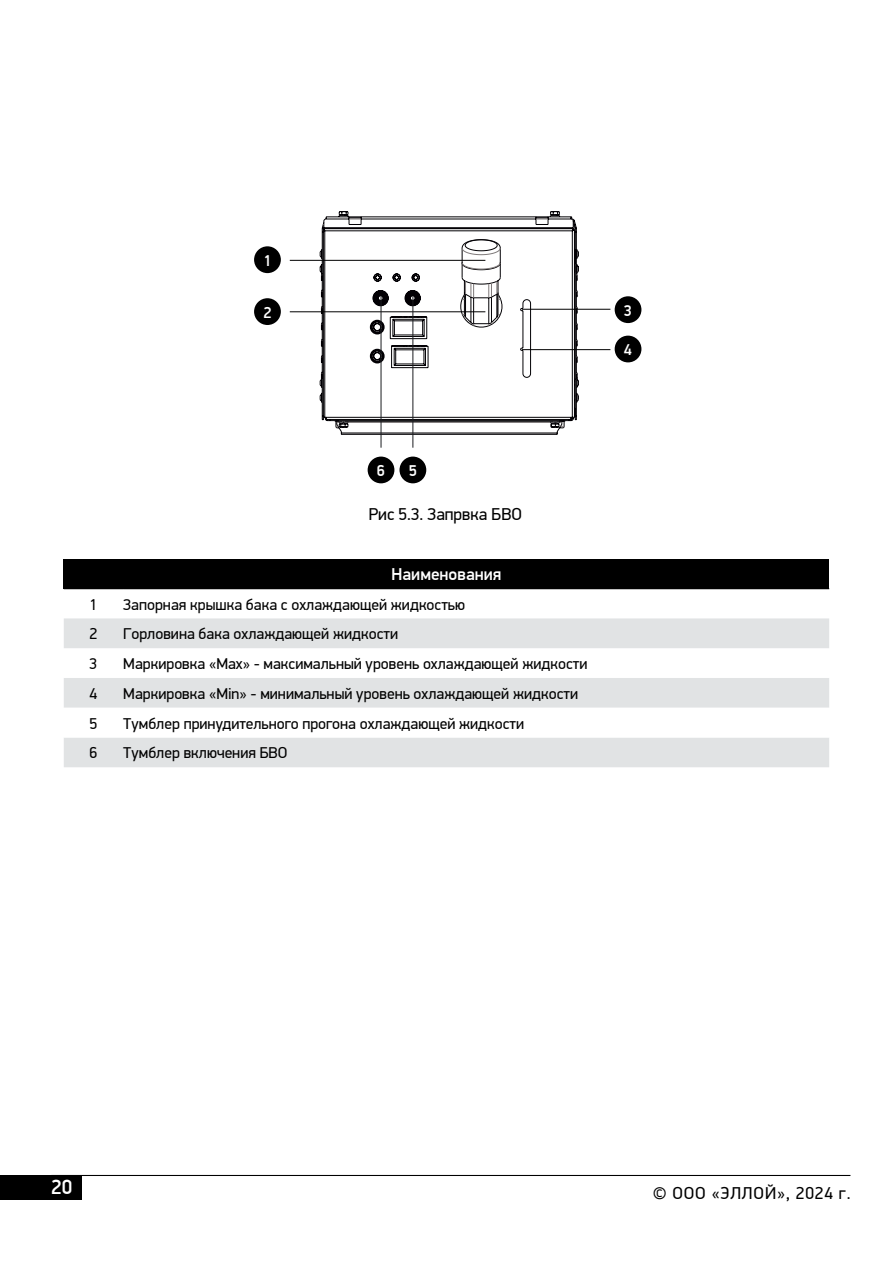
<style>
.page{position:relative;width:893px;height:1263px;background:#fff}
.page>*{position:absolute;margin:0;border:0;box-sizing:border-box;transform-origin:0 0}
.t1{font:500 20.4px "PF Din Display Pro";color:#fff}
.t2{font:17.25px "PF Din Display Pro";letter-spacing:.05em;color:#000}
.t3{font:17.25px "PF Din Display Pro";color:#000}
.t4{font:500 17.25px "PF Din Display Pro";color:#fff}
.t5{font:15.75px "PF Din Display Pro";color:#000}
.t6{font:500 15.75px "PF Din Display Pro";color:#fff}
</style>
<div class="page">
<div style="left:0;top:1175px;width:82px;height:24px;background:#000"></div>
<hr style="left:51px;top:1175px;width:799px;height:1px;background:#000">
<div style="left:64px;top:559px;width:765px;height:30px;background:#000"></div>
<div style="left:64px;top:618px;width:765px;height:30px;background:#e1e3e4"></div>
<div style="left:64px;top:678px;width:765px;height:89px;background:#e1e3e4"></div>
<svg style="left:64px;top:708px;width:765px;height:29px"></svg>
<svg style="left:320px;top:211px;width:259px;height:210px"></svg>
<svg style="left:323px;top:217px;width:254px;height:217px"></svg>
<svg style="left:345px;top:214px;width:16px;height:6px"></svg>
<svg style="left:536px;top:219px;width:12px;height:1px"></svg>
<svg style="left:336px;top:248px;width:228px;height:179px"></svg>
<div style="left:615px;top:336px;width:26px;height:26px;background:#000;border-radius:50%"></div>
<div style="left:254px;top:246px;width:27px;height:27px;background:#000;border-radius:50%"></div>
<div style="left:615px;top:296px;width:26px;height:27px;background:#000;border-radius:50%"></div>
<div style="left:254px;top:298px;width:27px;height:27px;background:#000;border-radius:50%"></div>
<div style="left:399px;top:457px;width:27px;height:26px;background:#000;border-radius:50%"></div>
<div style="left:368px;top:457px;width:26px;height:26px;background:#000;border-radius:50%"></div>
<hr style="left:522px;top:309px;width:88px;height:1px;background:#000">
<hr style="left:522px;top:349px;width:88px;height:1px;background:#000">
<hr style="left:290px;top:260px;width:195px;height:1px;background:#000">
<hr style="left:290px;top:312px;width:195px;height:1px;background:#000">
<hr style="left:413px;top:296px;width:1px;height:152px;background:#1b1c20">
<hr style="left:381px;top:296px;width:1px;height:152px;background:#1b1c20">
<p class="t6" style="left:263px;top:251px;width:10px">1</p>
<p class="t6" style="left:263px;top:303px;width:10px">2</p>
<p class="t6" style="left:624px;top:301px;width:10px">3</p>
<p class="t6" style="left:624px;top:340px;width:10px">4</p>
<p class="t6" style="left:377px;top:461px;width:10px">6</p>
<p class="t6" style="left:409px;top:461px;width:10px">5</p>
<p class="t3" style="left:369px;top:504px;width:155px">Рис 5.3. Запрвка БВО</p>
<p class="t4" style="left:392px;top:564px;width:111px">Наименования</p>
<p class="t5" style="left:90px;top:595px;width:9px">1</p>
<p class="t5" style="left:123px;top:595px;width:343px">Запорная крышка бака с охлаждающей жидкостью</p>
<p class="t5" style="left:90px;top:624px;width:9px">2</p>
<p class="t5" style="left:123px;top:624px;width:276px">Горловина бака охлаждающей жидкости</p>
<p class="t5" style="left:90px;top:654px;width:9px">3</p>
<p class="t5" style="left:123px;top:654px;width:466px">Маркировка «Max» - максимальный уровень охлаждающей жидкости</p>
<p class="t5" style="left:90px;top:684px;width:9px">4</p>
<p class="t5" style="left:123px;top:684px;width:456px">Маркировка «Min» - минимальный уровень охлаждающей жидкости</p>
<p class="t5" style="left:90px;top:714px;width:9px">5</p>
<p class="t5" style="left:123px;top:714px;width:402px">Тумблер принудительного прогона охлаждающей жидкости</p>
<p class="t5" style="left:90px;top:744px;width:9px">6</p>
<p class="t5" style="left:123px;top:744px;width:166px">Тумблер включения БВО</p>
<p class="t1" style="left:51px;top:1175px;width:23px">20</p>
<p class="t2" style="left:653px;top:1183px;width:199px">© ООО «ЭЛЛОЙ», 2024 г.</p>
</div>
